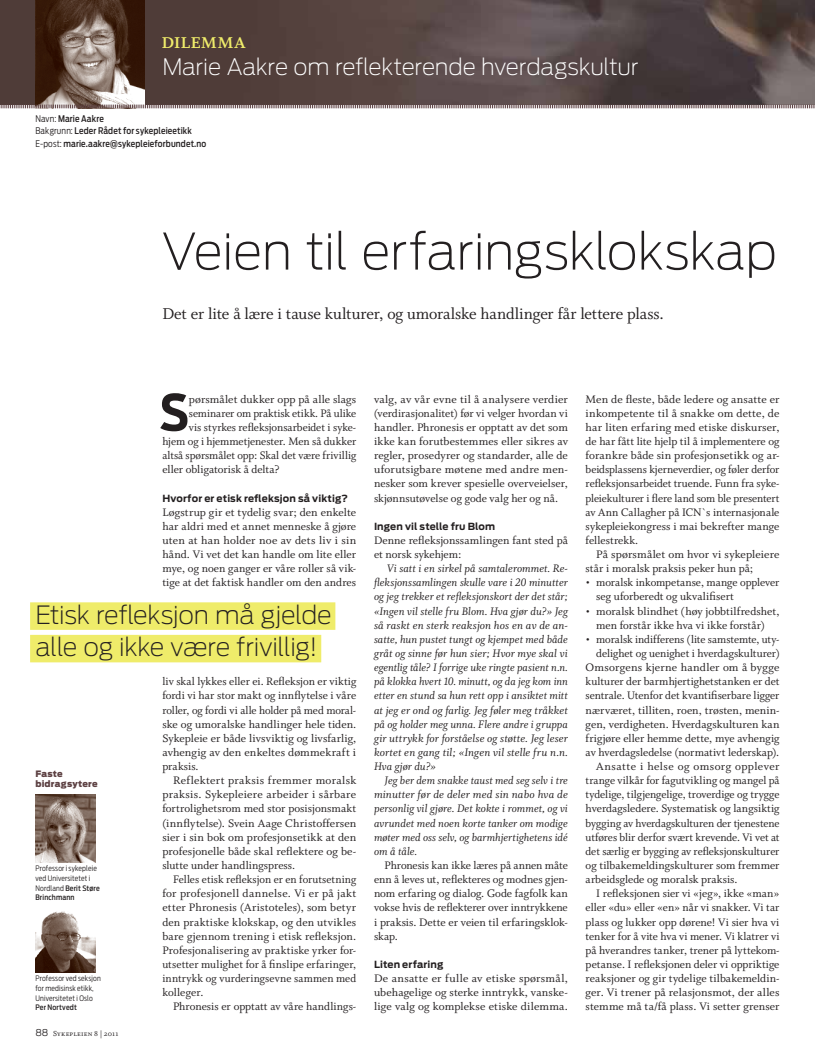
<style>
.page{position:relative;width:815px;height:1053px;background:#fff}
.page>*{position:absolute;margin:0;border:0;box-sizing:border-box;transform-origin:0 0}
.t1{font:700 50.25px "Antenna Cond";color:#231f20}
.t2{font:200 50px "Antenna";letter-spacing:-.01em;color:#231f20}
.t3{font:200 25px/32.5px "Antenna";letter-spacing:-.015em;color:#231f20}
.t4{font:200 22.5px "Antenna";letter-spacing:-.01em;color:#fff}
.t5{font:17.5px "Whitman Roman LF";letter-spacing:-.01em;color:#231f20}
.t6{font:17.5px "Whitman Bold Os F";letter-spacing:.03em;color:#efec6a}
.t7{font:12.12px/14.1px "Whitman Roman LF";color:#231f20;text-align:justify}
.t8{font:12.12px/14.1px "Whitman Italic LF";letter-spacing:.005em;color:#231f20;text-align:justify}
.t9{font:12.12px "Whitman Roman LF";letter-spacing:.03em;color:#231f20}
.t10{font:700 9.75px "Antenna";letter-spacing:.015em;color:#231f20}
.t11{font:500 9.12px/12.5px "Antenna Cond";letter-spacing:.015em;color:#231f20}
.t12{font:900 8.75px/10px "Antenna";letter-spacing:.015em;color:#5d4143}
.t13{font:8.12px "Whitman Small Caps Os F";letter-spacing:.02em;color:#231f20}
.t14{font:300 7.5px/9.8px "Antenna Cond";letter-spacing:.02em;color:#231f20}
.t15{font:500 7.5px "Antenna Cond";letter-spacing:.02em;color:#231f20}
.s1{font-weight:300}
.s2{font-weight:500}
.s3{font-family:"Antenna";font-weight:300;font-size:9.38px}
</style>
<div class="page">
<img style="left:0;top:0;width:815px;height:104px">
<div style="left:30px;top:602px;width:305px;height:27px;background:#efec6a"></div>
<div style="left:30px;top:634px;width:291px;height:28px;background:#efec6a"></div>
<img style="left:35px;top:794px;width:60px;height:68px">
<img style="left:35px;top:911px;width:60px;height:61px">
<img style="left:35px;top:0;width:110px;height:104px">
<svg style="left:0;top:104px;width:815px;height:5px;background:#a19393"></svg>
<h3 class="t6" style="left:162px;top:33px;width:85px">DILEMMA</h3>
<h3 class="t4" style="left:162px;top:53px;width:478px">Marie Aakre om reflekterende hverdagskultur</h3>
<p class="t11" style="left:35px;top:112px;width:172px"><span class="s1">Navn:</span> Marie Aakre<br><span class="s1">Bakgrunn:</span> Leder Rådet for sykepleieetikk<br><span class="s1">E-post:</span> marie.aakre@sykepleieforbundet.no</p>
<h2 class="t2" style="left:162px;top:221px;width:617px">Veien til erfaringsklokskap</h2>
<h3 class="t5" style="left:162px;top:304px;width:503px">Det er lite å lære i tause kulturer, og umoralske handlinger får lettere plass.</h3>
<h1 class="t1" style="left:160px;top:382px;width:31px">S</h1>
<p class="t7" style="left:189px;top:392px;width:169px">pørsmålet dukker opp på alle slags</p>
<p class="t7" style="left:189px;top:406px;width:169px">seminarer om praktisk etikk. På ulike</p>
<p class="t7" style="left:189px;top:420px;width:169px">vis styrkes refleksjonsarbeidet i syke-</p>
<p class="t7" style="left:162px;top:434px;width:195px">hjem og i hjemmetjenester. Men så dukker</p>
<p class="t7" style="left:162px;top:448px;width:195px">altså spørsmålet opp: Skal det være frivillig</p>
<p class="t7" style="left:162px;top:462px;width:119px">eller obligatorisk å delta?</p>
<p class="t10" style="left:162px;top:492px;width:187px">Hvorfor er etisk refleksjon så viktig?</p>
<p class="t7" style="left:162px;top:505px;width:195px">Løgstrup gir et tydelig svar; den enkelte har aldri med et annet menneske å gjøre uten at han holder noe av dets liv i sin hånd. Vi vet det kan handle om lite eller mye, og noen ganger er våre roller så vik&shy;tige at det faktisk handler om den andres</p>
<h3 class="t3" style="left:35px;top:598px;width:298px">Etisk refleksjon må gjelde alle og ikke være frivillig!</h3>
<p class="t12" style="left:35px;top:769px;width:64px">Faste bidragsytere</p>
<p class="t14" style="left:35px;top:863px;width:66px">Professor i sykepleie ved Universitetet i<br>Nordland <span class="s2">Berit Støre<br>Brinchmann</span></p>
<p class="t14" style="left:35px;top:973px;width:67px">Professor ved seksjon for medisinsk etikk,<br>Universitetet i Oslo</p>
<p class="t15" style="left:35px;top:1002px;width:43px">Per Nortvedt</p>
<p class="t13" style="left:35px;top:1029px;width:84px"><span class="s3">88</span> Sykepleien 8 | 2011</p>
<p class="t7" style="left:162px;top:674px;width:195px">liv skal lykkes eller ei. Refleksjon er viktig fordi vi har stor makt og innflytelse i våre roller, og fordi vi alle holder på med moral&shy;ske og umoralske handlinger hele tiden.<br>Sykepleie er både livsviktig og livsfarlig, avhengig av den enkeltes dømmekraft i praksis.</p>
<p class="t7" style="left:162px;top:773px;width:195px;text-indent:11px">Reflektert praksis fremmer moralsk praksis. Sykepleiere arbeider i sårbare fortrolighetsrom med stor posisjonsmakt (innflytelse). Svein Aage Christoffersen sier i sin bok om profesjonsetikk at den profesjonelle både skal reflektere og be&shy;slutte under handlingspress.</p>
<p class="t7" style="left:162px;top:872px;width:195px;text-indent:11px">Felles etisk refleksjon er en forutsetning for profesjonell dannelse. Vi er på jakt etter Phronesis (Aristoteles), som betyr den praktiske klokskap, og den utvikles bare gjennom trening i etisk refleksjon.<br>Profesjonalisering av praktiske yrker for&shy;utsetter mulighet for å finslipe erfaringer, inntrykk og vurderingsevne sammen med kolleger.</p>
<p class="t7" style="left:173px;top:999px;width:185px">Phronesis er opptatt av våre handlings-</p>
<p class="t7" style="left:374px;top:392px;width:195px">valg, av vår evne til å analysere verdier (verdirasjonalitet) før vi velger hvordan vi handler. Phronesis er opptatt av det som ikke kan forutbestemmes eller sikres av regler, prosedyrer og standarder, alle de uforutsigbare møtene med andre men&shy;nesker som krever spesielle overveielser, skjønnsutøvelse og gode valg her og nå.</p>
<p class="t10" style="left:374px;top:520px;width:123px">Ingen vil stelle fru Blom</p>
<p class="t7" style="left:374px;top:533px;width:195px">Denne refleksjonssamlingen fant sted på et norsk sykehjem:</p>
<p class="t8" style="left:374px;top:561px;width:195px;text-indent:13px">Vi satt i en sirkel på samtalerommet. Re&shy;fleksjonssamlingen skulle vare i 20 minutter og jeg trekker et refleksjonskort der det står; «Ingen vil stelle fru Blom. Hva gjør du?» Jeg så raskt en sterk reaksjon hos en av de an&shy;satte, hun pustet tungt og kjempet med både gråt og sinne før hun sier; Hvor mye skal vi egentlig tåle? I forrige uke ringte pasient n.n. på klokka hvert 10. minutt, og da jeg kom inn etter en stund sa hun rett opp i ansiktet mitt at jeg er ond og farlig. Jeg føler meg tråkket på og holder meg unna. Flere andre i gruppa gir uttrykk for forståelse og støtte. Jeg leser kortet en gang til; «Ingen vil stelle fru n.n.<br>Hva gjør du?»</p>
<p class="t8" style="left:374px;top:773px;width:195px;text-indent:11px">Jeg ber dem snakke taust med seg selv i tre minutter før de deler med sin nabo hva de personlig vil gjøre. Det kokte i rommet, og vi avrundet med noen korte tanker om modige møter med oss selv, og barmhjertighetens idé om å tåle.</p>
<p class="t7" style="left:374px;top:858px;width:195px;text-indent:11px">Phronesis kan ikke læres på annen måte enn å leves ut, reflekteres og modnes gjen&shy;nom erfaring og dialog. Gode fagfolk kan vokse hvis de reflekterer over inntrykkene i praksis. Dette er veien til erfaringsklok&shy;skap.</p>
<p class="t10" style="left:374px;top:958px;width:71px">Liten erfaring</p>
<p class="t7" style="left:374px;top:971px;width:195px">De ansatte er fulle av etiske spørsmål, ubehagelige og sterke inntrykk, vanske&shy;lige valg og komplekse etiske dilemma.</p>
<p class="t7" style="left:586px;top:392px;width:195px">Men de fleste, både ledere og ansatte er inkompetente til å snakke om dette, de har liten erfaring med etiske diskurser, de har fått lite hjelp til å implementere og forankre både sin profesjonsetikk og ar&shy;beidsplassens kjerneverdier, og føler derfor refleksjonsarbeidet truende. Funn fra syke&shy;pleiekulturer i flere land som ble presentert av Ann Callagher på ICN`s internasjonale sykepleiekongress i mai bekrefter mange fellestrekk.</p>
<p class="t7" style="left:586px;top:547px;width:195px;text-indent:11px">På spørsmålet om hvor vi sykepleiere står i moralsk praksis peker hun på;</p>
<p class="t7" style="left:596px;top:575px;width:185px;text-indent:-11px">• moralsk inkompetanse, mange opplever seg uforberedt og ukvalifisert</p>
<p class="t7" style="left:586px;top:604px;width:195px;text-align:center">• moralsk blindhet (høy jobbtilfredshet, men forstår ikke hva vi ikke forstår)</p>
<p class="t7" style="left:586px;top:632px;width:195px">• moralsk indifferens (lite samstemte, uty-</p>
<p class="t7" style="left:596px;top:646px;width:185px">delighet og uenighet i hverdagskulturer)</p>
<p class="t7" style="left:586px;top:660px;width:195px">Omsorgens kjerne handler om å bygge</p>
<p class="t7" style="left:586px;top:674px;width:195px">kulturer der barmhjertighetstanken er det</p>
<p class="t7" style="left:586px;top:688px;width:195px">sentrale. Utenfor det kvantifiserbare ligger</p>
<p class="t7" style="left:586px;top:703px;width:195px">nærværet, tilliten, roen, trøsten, menin-</p>
<p class="t7" style="left:586px;top:717px;width:195px">gen, verdigheten. Hverdagskulturen kan</p>
<p class="t7" style="left:586px;top:731px;width:195px">frigjøre eller hemme dette, mye avhengig</p>
<p class="t7" style="left:586px;top:745px;width:195px">av hverdagsledelse (normativt lederskap).</p>
<p class="t9" style="left:596px;top:759px;width:185px">Ansatte i helse og omsorg opplever</p>
<p class="t7" style="left:586px;top:773px;width:195px">trange vilkår for fagutvikling og mangel på</p>
<p class="t7" style="left:586px;top:787px;width:195px">tydelige, tilgjengelige, troverdige og trygge</p>
<p class="t7" style="left:586px;top:801px;width:195px">hverdagsledere. Systematisk og langsiktig</p>
<p class="t7" style="left:586px;top:816px;width:195px">bygging av hverdagskulturen der tjenestene</p>
<p class="t7" style="left:586px;top:830px;width:195px">utføres blir derfor svært krevende. Vi vet at</p>
<p class="t7" style="left:586px;top:844px;width:195px">det særlig er bygging av refleksjonskulturer</p>
<p class="t7" style="left:586px;top:858px;width:195px">og tilbakemeldingskulturer som fremmer</p>
<p class="t7" style="left:586px;top:872px;width:153px">arbeidsglede og moralsk praksis.</p>
<p class="t7" style="left:596px;top:886px;width:185px">I refleksjonen sier vi «jeg», ikke «man»</p>
<p class="t7" style="left:586px;top:900px;width:195px">eller «du» eller «en» når vi snakker. Vi tar</p>
<p class="t7" style="left:586px;top:914px;width:195px">plass og lukker opp dørene! Vi sier hva vi</p>
<p class="t7" style="left:586px;top:929px;width:195px">tenker for å vite hva vi mener. Vi klatrer vi</p>
<p class="t7" style="left:586px;top:943px;width:195px">på hverandres tanker, trener på lyttekom-</p>
<p class="t7" style="left:586px;top:957px;width:195px">petanse. I refleksjonen deler vi oppriktige</p>
<p class="t7" style="left:586px;top:971px;width:195px">reaksjoner og gir tydelige tilbakemeldin-</p>
<p class="t7" style="left:586px;top:985px;width:195px">ger. Vi trener på relasjonsmot, der alles</p>
<p class="t7" style="left:586px;top:999px;width:195px">stemme må ta/få plass. Vi setter grenser</p>
</div>
